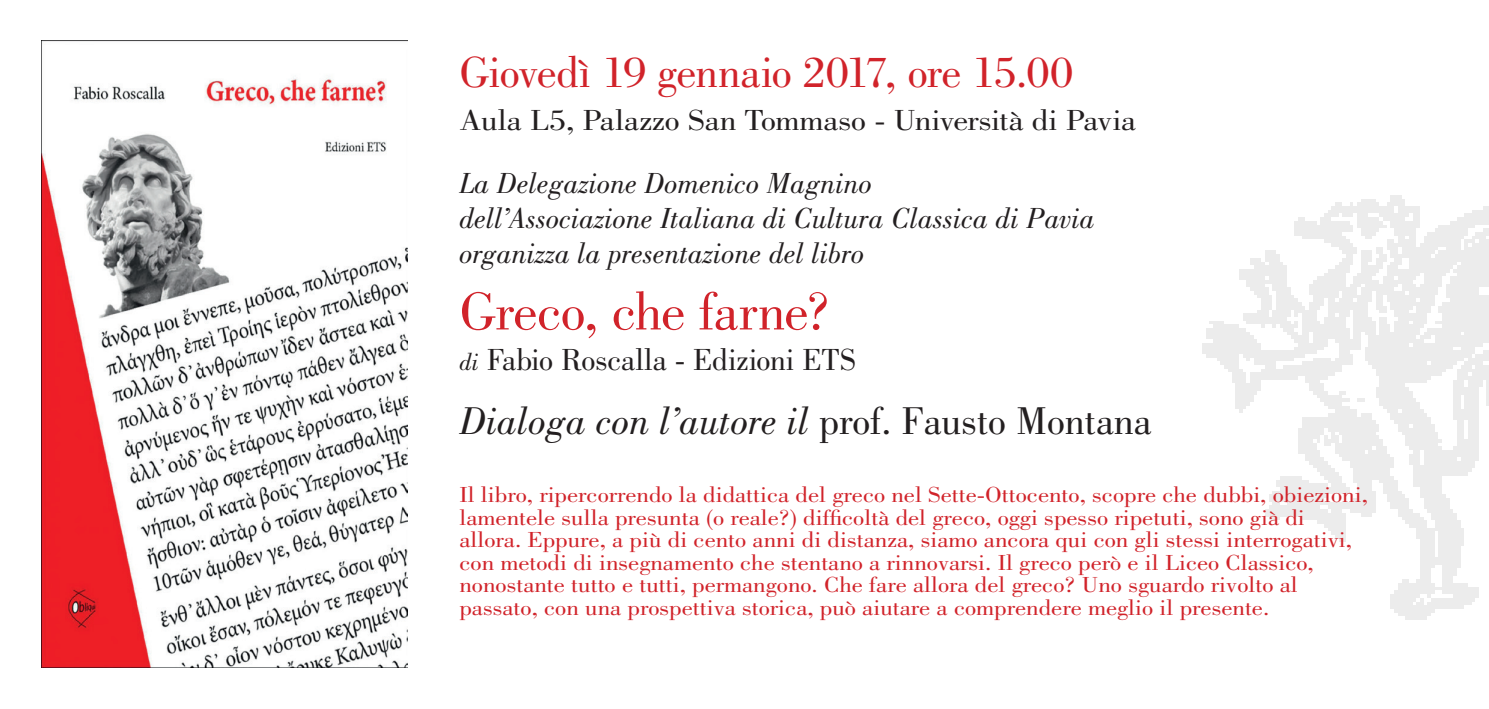
<style>
.page{position:relative;width:1489px;height:709px;background:#fff}
.page>*{position:absolute;margin:0;border:0;box-sizing:border-box;transform-origin:0 0}
.t1{font:55px "Bodoni Std";letter-spacing:-.015em;color:#d1232a}
.t2{font:45px "Bodoni Std";letter-spacing:-.02em;color:#d1232a}
.t3{font:italic 40px "Bodoni Std";color:#231f20}
.t4{font:31.5px "Bodoni Std";letter-spacing:-.005em;color:#231f20}
.t5{font:italic 30px/35px "Bodoni Std";color:#231f20}
.t6{font:30px "Bodoni Std";letter-spacing:-.005em;color:#231f20;scale:1.11 1}
.t7{font:22.5px/22.5px "Bodoni Std";color:#d1232a;scale:1.11 1}
.s1{font-style:italic;font-size:25px}
.s2{font-style:normal}
</style>
<div class="page">
<img style="left:41px;top:41px;width:366px;height:627px">
<h2 class="t2" style="left:459px;top:47px;width:615px">Giovedì 19 gennaio 2017, ore 15.00</h2>
<h3 class="t6" style="left:459px;top:103px;width:611px">Aula L5, Palazzo San Tommaso - Università di Pavia</h3>
<h3 class="t5" style="left:459px;top:166px;width:637px">La Delegazione Domenico Magnino<br>dell’Associazione Italiana di Cultura Classica di Pavia organizza la presentazione del libro</h3>
<h1 class="t1" style="left:459px;top:281px;width:372px">Greco, che farne?</h1>
<h3 class="t4" style="left:459px;top:342px;width:398px"><span class="s1">di</span> Fabio Roscalla - Edizioni ETS</h3>
<h3 class="t3" style="left:459px;top:398px;width:693px">Dialoga con l’autore il <span class="s2">prof. Fausto Montana</span></h3>
<p class="t7" style="left:459px;top:483px;width:820px">Il libro, ripercorrendo la didattica del greco nel Sette-Ottocento, scopre che dubbi, obiezioni, lamentele sulla presunta (o reale?) difficoltà del greco, oggi spesso ripetuti, sono già di allora. Eppure, a più di cento anni di distanza, siamo ancora qui con gli stessi interrogativi, con metodi di insegnamento che stentano a rinnovarsi. Il greco però e il Liceo Classico, nonostante tutto e tutti, permangono. Che fare allora del greco? Uno sguardo rivolto al passato, con una prospettiva storica, può aiutare a comprendere meglio il presente.</p>
</div>
